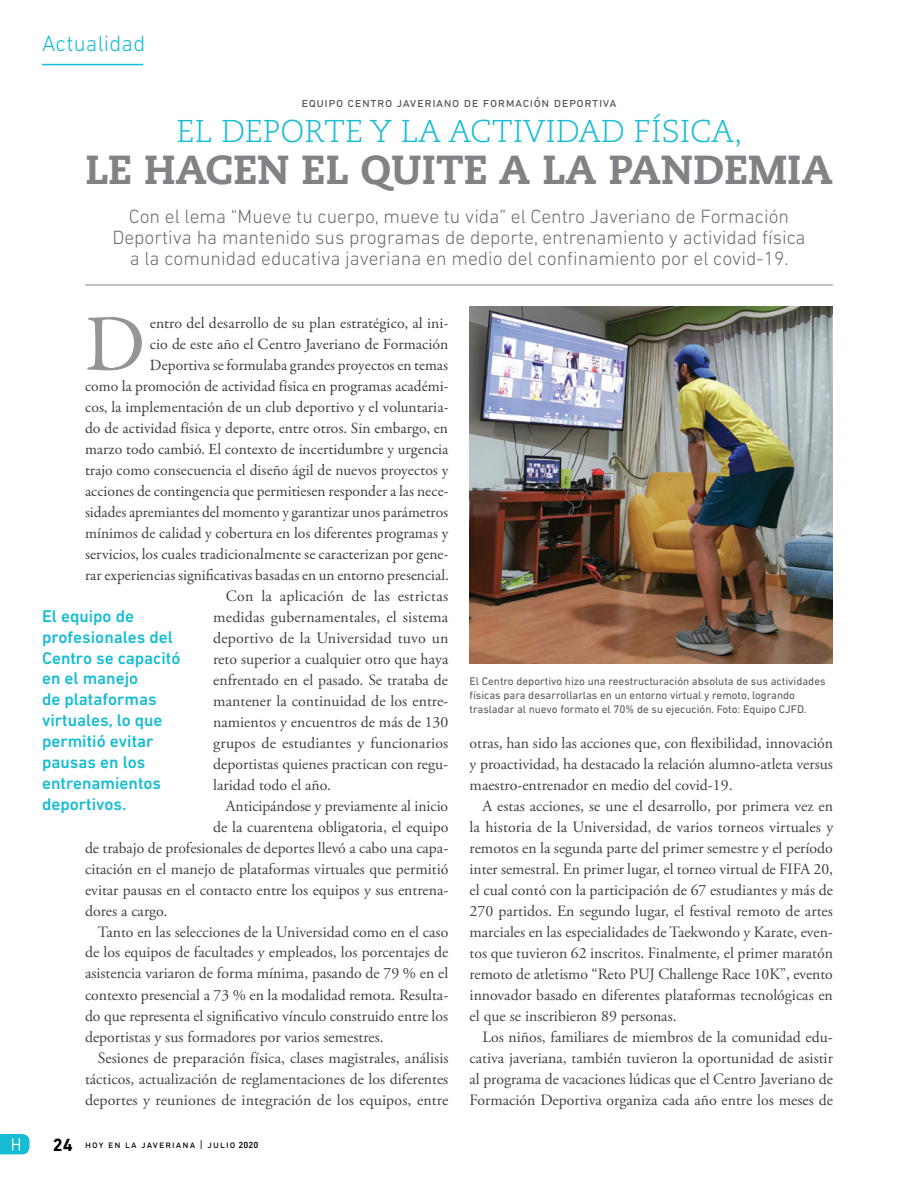
<style>
.page{position:relative;width:918px;height:1188px;background:#fff}
.page>*{position:absolute;margin:0;border:0;box-sizing:border-box;transform-origin:0 0}
.t1{font:80.55px "Garamond Premr Pro";color:#939598}
.t2{font:800 40.5px "Caecilia LT Std";color:#808285}
.t3{font:300 31.5px "Caecilia LT Std";color:#15bcd4}
.t4{font:300 22.5px "DIN Next LT Pro";letter-spacing:.01em;color:#15bcd4}
.t5{font:300 19.5px/21px "DIN Next LT Pro";color:#6d6e71;text-align:center}
.t6{font:700 18px "DIN Next LT Pro";color:#000}
.t7{font:500 17.25px/21px "DIN Next LT Pro";color:#15bcd4}
.t8{font:15.75px/21px "Adobe Garamond Pro";color:#414042;text-align:justify}
.t9{font:15.75px/21px "Garamond Premr Pro";color:#414042;text-align:right}
.t10{font:13.5px "DIN Next LT Pro";letter-spacing:.04em;color:#58595b}
.t11{font:11.25px/14.2px "DIN Next LT Pro";color:#58595b}
.t12{font:10.5px "DIN Next LT Pro";letter-spacing:.1em;color:#000}
.s1{font-weight:500;font-size:9px}
</style>
<div class="page">
<hr style="left:42px;top:64px;width:101px;height:1px;background:#15bcd4">
<svg style="left:0;top:1134px;width:30px;height:20px"></svg>
<hr style="left:85px;top:284px;width:748px;height:2px;background:#939598">
<img style="left:470px;top:307px;width:363px;height:357px">
<h3 class="t4" style="left:42px;top:31px;width:105px">Actualidad</h3>
<p class="t10" style="left:301px;top:94px;width:317px">equipo centro javeriano de formación deportiva</p>
<h3 class="t3" style="left:177px;top:113px;width:567px">EL DEPORTE Y LA ACTIVIDAD FÍSICA,</h3>
<h2 class="t2" style="left:85px;top:144px;width:749px">LE HACEN EL QUITE A LA PANDEMIA</h2>
<p class="t5" style="left:112px;top:205px;width:695px">Con el lema “Mueve tu cuerpo, mueve tu vida” el Centro Javeriano de Formación<br>Deportiva ha mantenido sus programas de deporte, entrenamiento y actividad física a la comunidad educativa javeriana en medio del confinamiento por el covid-19.</p>
<p class="t9" style="left:85px;top:312px;width:365px">entro del desarrollo de su plan estratégico, al ini-<br>cio de este año el Centro Javeriano de Formación<br>Deportiva se formulaba grandes proyectos en temas<br>como la promoción de actividad física en programas académi&shy;cos, la implementación de un club deportivo y el voluntaria&shy;do de actividad física y deporte, entre otros. Sin embargo, en marzo todo cambió. El contexto de incertidumbre y urgencia trajo como consecuencia el diseño ágil de nuevos proyectos y acciones de contingencia que permitiesen responder a las nece&shy;sidades apremiantes del momento y garantizar unos parámetros mínimos de calidad y cobertura en los diferentes programas y servicios, los cuales tradicionalmente se caracterizan por gene&shy;rar experiencias significativas basadas en un entorno presencial.</p>
<p class="t8" style="left:213px;top:586px;width:237px;text-indent:13px">Con la aplicación de las estrictas medidas gubernamentales, el sistema deportivo de la Universidad tuvo un reto superior a cualquier otro que haya enfrentado en el pasado. Se trataba de mantener la continuidad de los entre&shy;namientos y encuentros de más de 130 grupos de estudiantes y funcionarios deportistas quienes practican con regu&shy;laridad todo el año.</p>
<p class="t8" style="left:226px;top:796px;width:224px">Anticipándose y previamente al inicio</p>
<p class="t8" style="left:213px;top:817px;width:237px">de la cuarentena obligatoria, el equipo</p>
<p class="t8" style="left:85px;top:838px;width:365px">de trabajo de profesionales de deportes llevó a cabo una capa-</p>
<p class="t8" style="left:85px;top:859px;width:365px">citación en el manejo de plataformas virtuales que permitió</p>
<p class="t8" style="left:85px;top:880px;width:365px">evitar pausas en el contacto entre los equipos y sus entrena-</p>
<p class="t8" style="left:85px;top:901px;width:84px">dores a cargo.</p>
<p class="t8" style="left:98px;top:922px;width:352px">Tanto en las selecciones de la Universidad como en el caso</p>
<p class="t8" style="left:85px;top:943px;width:365px">de los equipos de facultades y empleados, los porcentajes de</p>
<p class="t8" style="left:85px;top:964px;width:365px">asistencia variaron de forma mínima, pasando de 79 % en el</p>
<p class="t8" style="left:85px;top:985px;width:365px">contexto presencial a 73 % en la modalidad remota. Resulta-</p>
<p class="t8" style="left:85px;top:1006px;width:365px">do que representa el significativo vínculo construido entre los</p>
<p class="t8" style="left:85px;top:1027px;width:300px">deportistas y sus formadores por varios semestres.</p>
<p class="t8" style="left:98px;top:1048px;width:352px">Sesiones de preparación física, clases magistrales, análisis</p>
<p class="t8" style="left:85px;top:1069px;width:365px">tácticos, actualización de reglamentaciones de los diferentes</p>
<p class="t8" style="left:85px;top:1090px;width:365px">deportes y reuniones de integración de los equipos, entre</p>
<h1 class="t1" style="left:85px;top:296px;width:62px">D</h1>
<p class="t7" style="left:42px;top:605px;width:140px">El equipo de profesionales del<br>Centro se capacitó en el manejo<br>de plataformas virtuales, lo que permitió evitar pausas en los entrenamientos deportivos.</p>
<p class="t6" style="left:53px;top:1134px;width:22px">24</p>
<p class="t12" style="left:85px;top:1139px;width:175px">hoy en la javeriana | julio <span class="s1">2020</span></p>
<p class="t11" style="left:470px;top:673px;width:357px">El Centro deportivo hizo una reestructuración absoluta de sus actividades físicas para desarrollarlas en un entorno virtual y remoto, logrando trasladar al nuevo formato el 70% de su ejecución. Foto: Equipo CJFD.</p>
<p class="t8" style="left:470px;top:733px;width:365px">otras, han sido las acciones que, con flexibilidad, innovación y proactividad, ha destacado la relación alumno-atleta versus maestro-entrenador en medio del covid-19.</p>
<p class="t8" style="left:470px;top:796px;width:365px;text-indent:13px">A estas acciones, se une el desarrollo, por primera vez en la historia de la Universidad, de varios torneos virtuales y remotos en la segunda parte del primer semestre y el período inter semestral. En primer lugar, el torneo virtual de FIFA 20, el cual contó con la participación de 67 estudiantes y más de 270 partidos. En segundo lugar, el festival remoto de artes marciales en las especialidades de Taekwondo y Karate, even&shy;tos que tuvieron 62 inscritos. Finalmente, el primer maratón remoto de atletismo “Reto PUJ Challenge Race 10K”, evento innovador basado en diferentes plataformas tecnológicas en el que se inscribieron 89 personas.</p>
<p class="t8" style="left:470px;top:1027px;width:365px;text-indent:13px">Los niños, familiares de miembros de la comunidad edu&shy;cativa javeriana, también tuvieron la oportunidad de asistir al programa de vacaciones lúdicas que el Centro Javeriano de Formación Deportiva organiza cada año entre los meses de</p>
</div>
